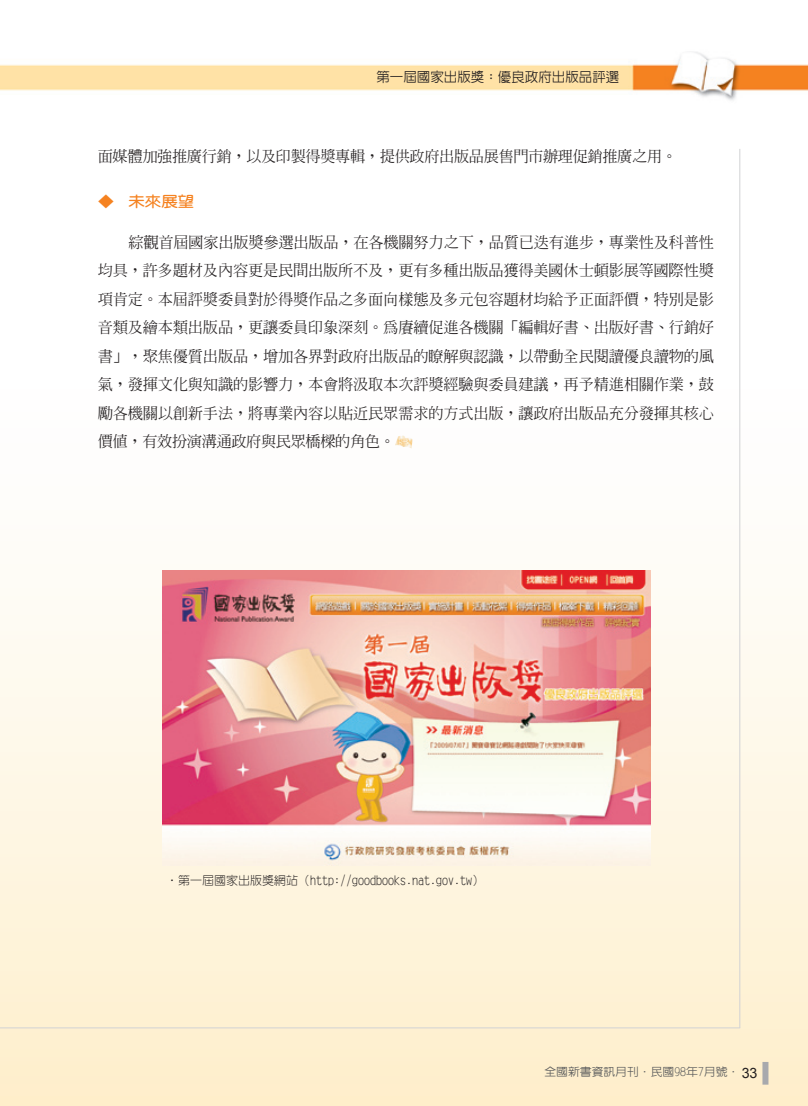
<style>
.page{position:relative;width:808px;height:1106px;background:#fff}
.page>*{position:absolute;margin:0;border:0;box-sizing:border-box;transform-origin:0 0}
._04-內文{font:500 15.3px/28.5px "AR Ming B5";letter-spacing:-.03em;color:#231f20;text-align:justify}
._0000標{font:700 14.85px "AR Yuan B5";color:#f58220;scale:1.11 1}
._07-書眉{font:500 13.5px "AR New Hei B5";color:#231f20}
.圖說{font:300 12px "AR New Hei B5";color:#231f20}
.t1{font:500 11.25px "AR New Hei B5";color:#57585a;scale:1.05 1}
.s1{font-family:"Arial";font-weight:400;font-size:14.25px;color:#231f20}
</style>
<div class="page">
<div style="left:0;top:122px;width:808px;height:984px;background:linear-gradient(to bottom,#fff,#fef0d2)"></div>
<img style="left:0;top:52px;width:808px;height:78px">
<div style="left:762px;top:1061px;width:6px;height:23px;background:#a8a9ad"></div>
<hr style="left:0;top:1027px;width:740px;height:1px;background:#d1d2d4">
<hr style="left:739px;top:149px;width:1px;height:878px;background:#d1d2d4">
<img style="left:395px;top:435px;width:18px;height:13px">
<img style="left:162px;top:570px;width:488px;height:295px">
<p class="_07-書眉" style="left:376px;top:71px;width:244px">第一屆國家出版獎：優良政府出版品評選</p>
<p class="_04-內文" style="left:98px;top:142px;width:581px">面媒體加強推廣行銷，以及印製得獎專輯，提供政府出版品展售門市辦理促銷推廣之用。</p>
<p class="_0000標" style="left:98px;top:194px;width:89px">◆ 未來展望</p>
<p class="_04-內文" style="left:98px;top:228px;width:618px;text-indent:31px">綜觀首屆國家出版獎參選出版品，在各機關努力之下，品質已迭有進步，專業性及科普性均具，許多題材及內容更是民間出版所不及，更有多種出版品獲得美國休士頓影展等國際性獎項肯定。本屆評獎委員對於得獎作品之多面向樣態及多元包容題材均給予正面評價，特別是影音類及繪本類出版品，更讓委員印象深刻。為賡續促進各機關「編輯好書、出版好書、行銷好書」，聚焦優質出版品，增加各界對政府出版品的瞭解與認識，以帶動全民閱讀優良讀物的風氣，發揮文化與知識的影響力，本會將汲取本次評獎經驗與委員建議，再予精進相關作業，鼓勵各機關以創新手法，將專業內容以貼近民眾需求的方式出版，讓政府出版品充分發揮其核心價值，有效扮演溝通政府與民眾橋樑的角色。</p>
<p class="圖說" style="left:166px;top:874px;width:319px">‧第一屆國家出版獎網站（http://goodbooks.nat.gov.tw）</p>
<p class="t1" style="left:544px;top:1066px;width:204px">全國新書資訊月刊．民國98年7月號． <span class="s1">33</span></p>
</div>
